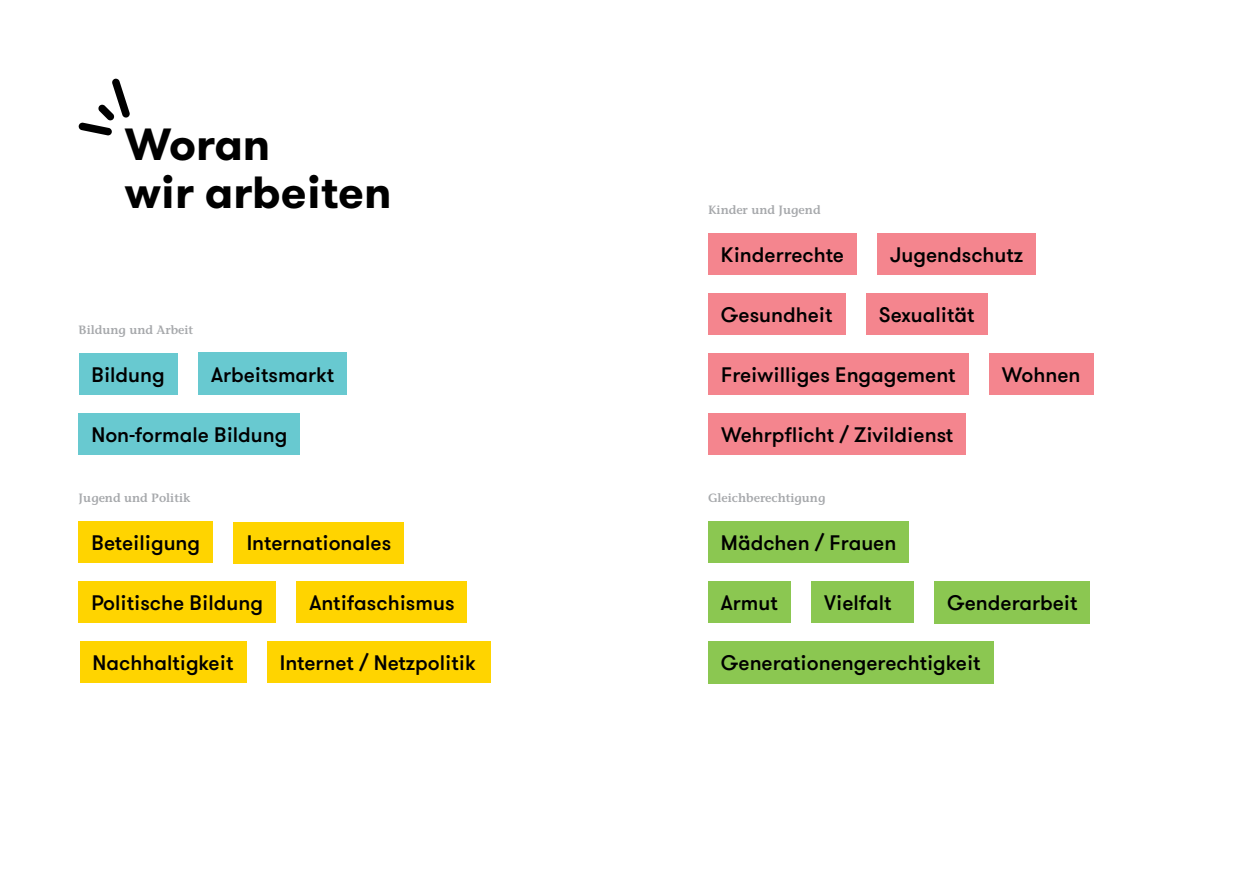
<style>
.page{position:relative;width:1259px;height:893px;background:#fff}
.page>*{position:absolute;margin:0;border:0;box-sizing:border-box;transform-origin:0 0}
.t1{font:700 45px/48px "GT Walsheim";color:#000}
.t2{font:500 21px "GT Walsheim";color:#000}
.t3{font:600 12px "Stone Informal Std";color:#a7a9ac}
</style>
<div class="page">
<svg style="left:78px;top:78px;width:52px;height:57px"></svg>
<div style="left:79px;top:353px;width:99px;height:42px;background:#68c9d0"></div>
<div style="left:198px;top:353px;width:149px;height:42px;background:#68c9d0"></div>
<div style="left:79px;top:413px;width:221px;height:42px;background:#68c9d0"></div>
<div style="left:79px;top:582px;width:197px;height:41px;background:#ffd400"></div>
<div style="left:234px;top:522px;width:170px;height:41px;background:#ffd400"></div>
<div style="left:708px;top:233px;width:149px;height:42px;background:#f4858e"></div>
<div style="left:708px;top:354px;width:260px;height:41px;background:#f4858e"></div>
<div style="left:708px;top:413px;width:258px;height:42px;background:#f4858e"></div>
<div style="left:989px;top:353px;width:104px;height:42px;background:#f4858e"></div>
<div style="left:708px;top:522px;width:201px;height:41px;background:#8bc751"></div>
<div style="left:934px;top:581px;width:156px;height:42px;background:#8bc751"></div>
<div style="left:297px;top:582px;width:170px;height:41px;background:#ffd400"></div>
<div style="left:708px;top:641px;width:285px;height:42px;background:#8bc751"></div>
<div style="left:708px;top:582px;width:82px;height:41px;background:#8bc751"></div>
<div style="left:79px;top:522px;width:134px;height:41px;background:#ffd400"></div>
<div style="left:866px;top:293px;width:121px;height:42px;background:#f4858e"></div>
<div style="left:877px;top:233px;width:159px;height:42px;background:#f4858e"></div>
<div style="left:80px;top:642px;width:166px;height:41px;background:#ffd400"></div>
<div style="left:267px;top:642px;width:223px;height:41px;background:#ffd400"></div>
<div style="left:708px;top:293px;width:137px;height:42px;background:#f4858e"></div>
<div style="left:811px;top:582px;width:102px;height:41px;background:#8bc751"></div>
<h1 class="t1" style="left:125px;top:121px;width:268px">Woran<br>wir arbeiten</h1>
<p class="t3" style="left:79px;top:323px;width:116px">Bildung und Arbeit</p>
<p class="t2" style="left:91px;top:362px;width:75px">Bildung</p>
<p class="t2" style="left:211px;top:362px;width:124px">Arbeitsmarkt</p>
<p class="t2" style="left:91px;top:422px;width:197px">Non-formale Bildung</p>
<p class="t3" style="left:79px;top:491px;width:113px">Jugend und Politik</p>
<p class="t2" style="left:91px;top:530px;width:110px">Beteiligung</p>
<p class="t2" style="left:247px;top:530px;width:146px">Internationales</p>
<p class="t3" style="left:708px;top:203px;width:114px">Kinder und Jugend</p>
<p class="t2" style="left:721px;top:242px;width:125px">Kinderrechte</p>
<p class="t2" style="left:721px;top:302px;width:113px">Gesundheit</p>
<p class="t2" style="left:890px;top:242px;width:134px">Jugendschutz</p>
<p class="t2" style="left:878px;top:302px;width:97px">Sexualität</p>
<p class="t2" style="left:721px;top:362px;width:236px">Freiwilliges Engagement</p>
<p class="t2" style="left:721px;top:422px;width:234px">Wehrpflicht / Zivildienst</p>
<p class="t3" style="left:708px;top:491px;width:119px">Gleichberechtigung</p>
<p class="t2" style="left:721px;top:530px;width:177px">Mädchen / Frauen</p>
<p class="t2" style="left:1002px;top:362px;width:80px">Wohnen</p>
<p class="t2" style="left:91px;top:590px;width:173px">Politische Bildung</p>
<p class="t2" style="left:309px;top:590px;width:147px">Antifaschismus</p>
<p class="t2" style="left:947px;top:590px;width:132px">Genderarbeit</p>
<p class="t2" style="left:824px;top:590px;width:69px">Vielfalt</p>
<p class="t2" style="left:721px;top:590px;width:58px">Armut</p>
<p class="t2" style="left:93px;top:650px;width:142px">Nachhaltigkeit</p>
<p class="t2" style="left:280px;top:650px;width:197px">Internet / Netzpolitik</p>
<p class="t2" style="left:721px;top:650px;width:261px">Generationengerechtigkeit</p>
</div>
